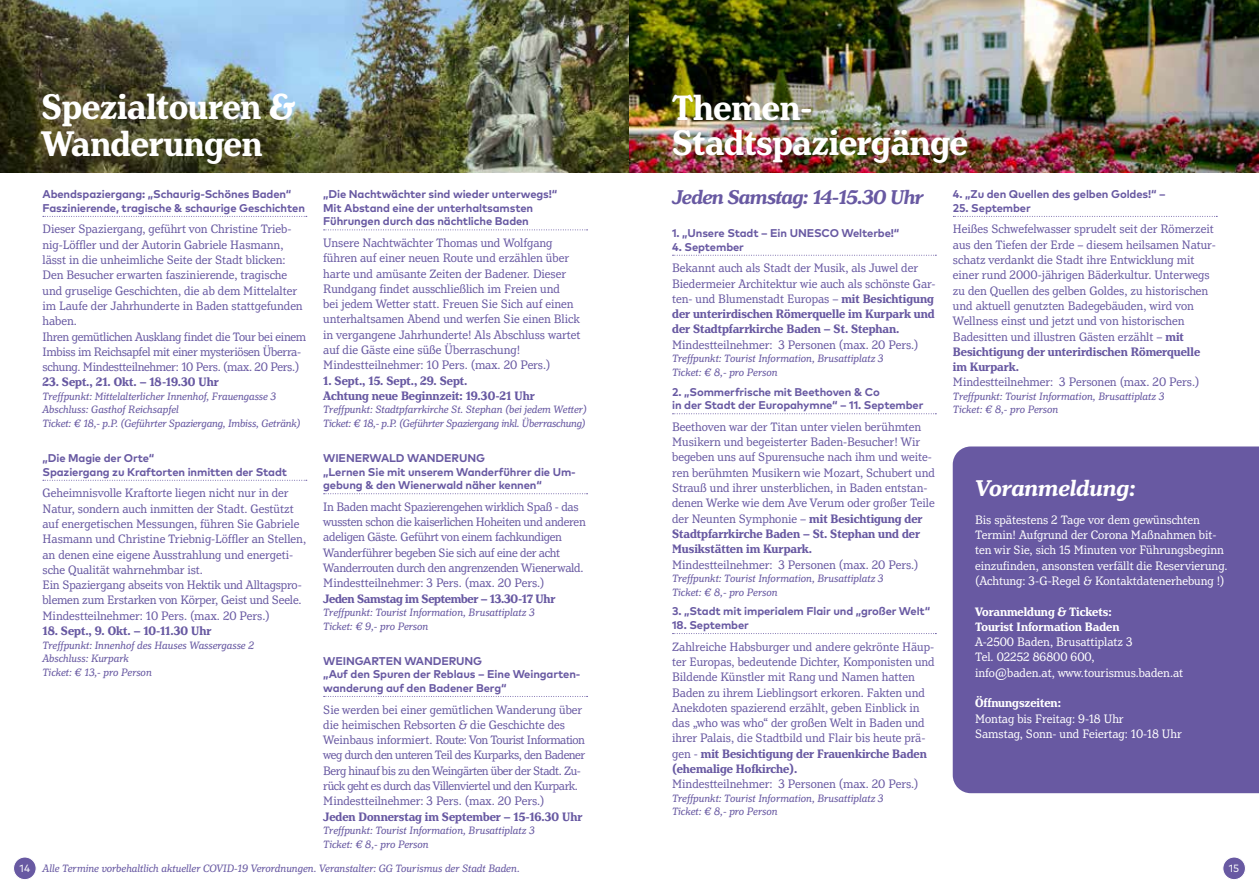
<style>
.page{position:relative;width:1259px;height:893px;background:#fff}
.page>*{position:absolute;margin:0;border:0;box-sizing:border-box;transform-origin:0 0}
.t1{font:700 condensed 37.5px/37.5px "Henriette";color:#fff}
.t2{font:italic 700 24px "Henriette";color:#fff}
.t3{font:italic 700 21px "Henriette";letter-spacing:-.03em;color:#6859a2}
.t4{font:condensed 12.9px/15.3px "Henriette";color:#6859a2}
.t5{font:condensed 12.9px/15.3px "Henriette";color:#fff}
.t6{font:condensed 12.9px/15.3px "Henriette";letter-spacing:-.03em;color:#6859a2}
.t7{font:condensed 12.9px/15.3px "Henriette";letter-spacing:-.02em;color:#6859a2}
.t8{font:700 condensed 12.9px/15.3px "Henriette";color:#6859a2}
.t9{font:700 condensed 12.9px/15.3px "Henriette";color:#fff}
.t10{font:700 condensed 12.9px "Henriette";letter-spacing:-.02em;color:#6859a2}
.t11{font:italic 11.25px/13.5px "Henriette";color:#6859a2}
.t12{font:700 11.25px/13.5px "Mark OT";letter-spacing:-.01em;color:#6859a2}
.t13{font:10.5px "Mark OT";color:#fff}
.s1{font-weight:700}
</style>
<div class="page">
<img style="left:0;top:0;width:1259px;height:172px">
<svg style="left:43px;top:216px;width:264px;height:1px"></svg>
<svg style="left:43px;top:480px;width:264px;height:1px"></svg>
<svg style="left:324px;top:229px;width:263px;height:1px"></svg>
<svg style="left:324px;top:493px;width:263px;height:1px"></svg>
<svg style="left:324px;top:696px;width:263px;height:1px"></svg>
<svg style="left:672px;top:255px;width:264px;height:1px"></svg>
<svg style="left:672px;top:413px;width:264px;height:1px"></svg>
<svg style="left:672px;top:633px;width:264px;height:1px"></svg>
<div style="left:952px;top:446px;width:307px;height:347px;background:#6859a2"></div>
<svg style="left:953px;top:216px;width:264px;height:1px"></svg>
<div style="left:14px;top:857px;width:22px;height:23px;background:#6859a2;border-radius:50%"></div>
<div style="left:13px;top:856px;width:24px;height:24px;border:1px solid #fff;border-radius:50%"></div>
<div style="left:1222px;top:857px;width:23px;height:23px;background:#6859a2;border-radius:50%"></div>
<div style="left:1222px;top:856px;width:24px;height:24px;border:1px solid #fff;border-radius:50%"></div>
<h1 class="t1" style="left:41px;top:88px;width:255px">Spezialtouren &amp;<br>Wanderungen</h1>
<p class="t12" style="left:43px;top:187px;width:264px">Abendspaziergang: „Schaurig-Schönes Baden“<br>Faszinierende, tragische &amp; schaurige Geschichten</p>
<p class="t4" style="left:43px;top:222px;width:265px">Dieser Spaziergang, geführt von Christine Trieb&shy;nig-Löffler und der Autorin Gabriele Hasmann, lässt in die unheimliche Seite der Stadt blicken:<br>Den Besucher erwarten faszinierende, tragische und gruselige Geschichten, die ab dem Mittelalter im Laufe der Jahrhunderte in Baden stattgefunden haben.<br>Ihren gemütlichen Ausklang findet die Tour bei einem Imbiss im Reichsapfel mit einer mysteriösen Überra&shy;schung. Mindestteilnehmer: 10 Pers. (max. 20 Pers.)</p>
<p class="t8" style="left:43px;top:375px;width:178px">23. Sept., 21. Okt. – 18-19.30 Uhr</p>
<p class="t11" style="left:43px;top:390px;width:259px">Treffpunkt: Mittelalterlicher Innenhof, Frauengasse 3<br>Abschluss: Gasthof Reichsapfel<br>Ticket: € 18,- p.P. (Geführter Spaziergang, Imbiss, Getränk)</p>
<p class="t12" style="left:43px;top:451px;width:246px">„Die Magie der Orte“<br>Spaziergang zu Kraftorten inmitten der Stadt</p>
<p class="t4" style="left:43px;top:485px;width:265px">Geheimnisvolle Kraftorte liegen nicht nur in der Natur, sondern auch inmitten der Stadt. Gestützt auf energetischen Messungen, führen Sie Gabriele Hasmann und Christine Triebnig-Löffler an Stellen, an denen eine eigene Ausstrahlung und energeti&shy;sche Qualität wahrnehmbar ist.<br>Ein Spaziergang abseits von Hektik und Alltagspro&shy;blemen zum Erstarken von Körper, Geist und Seele.<br>Mindestteilnehmer: 10 Pers. (max. 20 Pers.)</p>
<p class="t8" style="left:43px;top:623px;width:170px">18. Sept., 9. Okt. – 10-11.30 Uhr</p>
<p class="t11" style="left:43px;top:639px;width:213px">Treffpunkt: Innenhof des Hauses Wassergasse 2<br>Abschluss: Kurpark<br>Ticket: € 13,- pro Person</p>
<p class="t12" style="left:323px;top:187px;width:235px">„Die Nachtwächter sind wieder unterwegs!“<br>Mit Abstand eine der unterhaltsamsten<br>Führungen durch das nächtliche Baden</p>
<p class="t4" style="left:323px;top:235px;width:259px">Unsere Nachtwächter Thomas und Wolfgang führen auf einer neuen Route und erzählen über harte und amüsante Zeiten der Badener. Dieser Rundgang findet ausschließlich im Freien und<br>bei jedem Wetter statt. Freuen Sie Sich auf einen unterhaltsamen Abend und werfen Sie einen Blick in vergangene Jahrhunderte! Als Abschluss wartet auf die Gäste eine süße Überraschung!<br>Mindestteilnehmer: 10 Pers. (max. 20 Pers.)</p>
<p class="t8" style="left:323px;top:373px;width:213px">1. Sept., 15. Sept., 29. Sept.<br>Achtung neue Beginnzeit: 19.30-21 Uhr</p>
<p class="t11" style="left:323px;top:403px;width:265px">Treffpunkt: Stadtpfarrkirche St. Stephan (bei jedem Wetter)<br>Ticket: € 18,- p.P. (Geführter Spaziergang inkl. Überraschung)</p>
<p class="t12" style="left:323px;top:451px;width:254px">WIENERWALD WANDERUNG<br>„Lernen Sie mit unserem Wanderführer die Um&shy;gebung &amp; den Wienerwald näher kennen“</p>
<p class="t7" style="left:323px;top:499px;width:264px">In Baden macht Spazierengehen wirklich Spaß - das wussten schon die kaiserlichen Hoheiten und anderen adeligen Gäste. Geführt von einem fachkundigen Wanderführer begeben Sie sich auf eine der acht Wanderrouten durch den angrenzenden Wienerwald.<br>Mindestteilnehmer: 3 Pers. (max. 20 Pers.)</p>
<p class="t10" style="left:323px;top:591px;width:234px">Jeden Samstag im September – 13.30-17 Uhr</p>
<p class="t11" style="left:323px;top:606px;width:213px">Treffpunkt: Tourist Information, Brusattiplatz 3<br>Ticket: € 9,- pro Person</p>
<p class="t12" style="left:323px;top:654px;width:259px">WEINGARTEN WANDERUNG<br>„Auf den Spuren der Reblaus – Eine Weingarten&shy;wanderung auf den Badener Berg“</p>
<p class="t6" style="left:323px;top:702px;width:263px">Sie werden bei einer gemütlichen Wanderung über die heimischen Rebsorten &amp; die Geschichte des Weinbaus informiert. Route: Von Tourist Information weg durch den unteren Teil des Kurparks, den Badener Berg hinauf bis zu den Weingärten über der Stadt. Zu&shy;rück geht es durch das Villenviertel und den Kurpark.<br>Mindestteilnehmer: 3 Pers. (max. 20 Pers.)</p>
<p class="t8" style="left:323px;top:809px;width:261px">Jeden Donnerstag im September – 15-16.30 Uhr</p>
<p class="t11" style="left:323px;top:824px;width:213px">Treffpunkt: Tourist Information, Brusattiplatz 3<br>Ticket: € 8,- pro Person</p>
<h1 class="t1" style="left:672px;top:91px;width:297px;line-height:34.5px">Themen-<br>Stadtspaziergänge</h1>
<p class="t12" style="left:953px;top:187px;width:214px">4. „Zu den Quellen des gelben Goldes!“ –</p>
<p class="t12" style="left:953px;top:201px;width:79px">25. September</p>
<p class="t4" style="left:953px;top:222px;width:264px">Heißes Schwefelwasser sprudelt seit der Römerzeit aus den Tiefen der Erde – diesem heilsamen Natur&shy;schatz verdankt die Stadt ihre Entwicklung mit einer rund 2000-jährigen Bäderkultur. Unterwegs zu den Quellen des gelben Goldes, zu historischen und aktuell genutzten Badegebäuden, wird von Wellness einst und jetzt und von historischen Badesitten und illustren Gästen erzählt – <span class="s1">mit Besichtigung der unterirdischen Römerquelle im Kurpark.</span></p>
<p class="t4" style="left:953px;top:375px;width:248px">Mindestteilnehmer: 3 Personen (max. 20 Pers.)</p>
<p class="t11" style="left:953px;top:390px;width:213px">Treffpunkt: Tourist Information, Brusattiplatz 3<br>Ticket: € 8,- pro Person</p>
<h3 class="t3" style="left:672px;top:184px;width:253px">Jeden Samstag: 14-15.30 Uhr</h3>
<p class="t12" style="left:672px;top:226px;width:229px">1. „Unsere Stadt – Ein UNESCO Welterbe!“</p>
<p class="t12" style="left:672px;top:240px;width:73px">4. September</p>
<p class="t4" style="left:672px;top:260px;width:265px">Bekannt auch als Stadt der Musik, als Juwel der Biedermeier Architektur wie auch als schönste Gar&shy;ten- und Blumenstadt Europas – <span class="s1">mit Besichtigung der unterirdischen Römerquelle im Kurpark und der Stadtpfarrkirche Baden – St. Stephan.</span></p>
<p class="t4" style="left:672px;top:337px;width:248px">Mindestteilnehmer: 3 Personen (max. 20 Pers.)</p>
<p class="t11" style="left:672px;top:352px;width:213px">Treffpunkt: Tourist Information, Brusattiplatz 3<br>Ticket: € 8,- pro Person</p>
<p class="t12" style="left:672px;top:385px;width:253px">2. „Sommerfrische mit Beethoven &amp; Co<br>in der Stadt der Europahymne“ – 11. September</p>
<p class="t4" style="left:672px;top:419px;width:264px">Beethoven war der Titan unter vielen berühmten Musikern und begeisterter Baden-Besucher! Wir begeben uns auf Spurensuche nach ihm und weite&shy;ren berühmten Musikern wie Mozart, Schubert und Strauß und ihrer unsterblichen, in Baden entstan&shy;denen Werke wie dem Ave Verum oder großer Teile der Neunten Symphonie – <span class="s1">mit Besichtigung der Stadtpfarrkirche Baden – St. Stephan und der Musikstätten im Kurpark.</span></p>
<p class="t4" style="left:672px;top:557px;width:248px">Mindestteilnehmer: 3 Personen (max. 20 Pers.)</p>
<p class="t11" style="left:672px;top:572px;width:213px">Treffpunkt: Tourist Information, Brusattiplatz 3<br>Ticket: € 8,- pro Person</p>
<p class="t12" style="left:672px;top:604px;width:259px">3. „Stadt mit imperialem Flair und „großer Welt“</p>
<p class="t12" style="left:672px;top:618px;width:78px">18. September</p>
<p class="t4" style="left:672px;top:639px;width:264px">Zahlreiche Habsburger und andere gekrönte Häup&shy;ter Europas, bedeutende Dichter, Komponisten und Bildende Künstler mit Rang und Namen hatten Baden zu ihrem Lieblingsort erkoren. Fakten und Anekdoten spazierend erzählt, geben Einblick in das „who was who“ der großen Welt in Baden und ihrer Palais, die Stadtbild und Flair bis heute prä&shy;gen - <span class="s1">mit Besichtigung der Frauenkirche Baden (ehemalige Hofkirche).</span></p>
<p class="t4" style="left:672px;top:776px;width:248px">Mindestteilnehmer: 3 Personen (max. 20 Pers.)</p>
<p class="t11" style="left:672px;top:792px;width:213px">Treffpunkt: Tourist Information, Brusattiplatz 3<br>Ticket: € 8,- pro Person</p>
<h2 class="t2" style="left:975px;top:473px;width:162px">Voranmeldung:</h2>
<p class="t5" style="left:975px;top:512px;width:254px">Bis spätestens 2 Tage vor dem gewünschten Termin! Aufgrund der Corona Maßnahmen bit&shy;ten wir Sie, sich 15 Minuten vor Führungsbeginn einzufinden, ansonsten verfällt die Reservierung. (Achtung: 3-G-Regel &amp; Kontaktdatenerhebung !)</p>
<p class="t9" style="left:975px;top:604px;width:146px">Voranmeldung &amp; Tickets:<br>Tourist Information Baden</p>
<p class="t5" style="left:975px;top:634px;width:210px">A-2500 Baden, Brusattiplatz 3<br>Tel. 02252 86800 600,<br>info@baden.at, www.tourismus.baden.at</p>
<p class="t9" style="left:975px;top:696px;width:87px">Öffnungszeiten:</p>
<p class="t5" style="left:975px;top:711px;width:208px">Montag bis Freitag: 9-18 Uhr<br>Samstag, Sonn- und Feiertag: 10-18 Uhr</p>
<p class="t11" style="left:43px;top:862px;width:479px">Alle Termine vorbehaltlich aktueller COVID-19 Verordnungen. Veranstalter: GG Tourismus der Stadt Baden.</p>
<p class="t13" style="left:20px;top:862px;width:12px">14</p>
<p class="t13" style="left:1228px;top:862px;width:12px">15</p>
</div>
